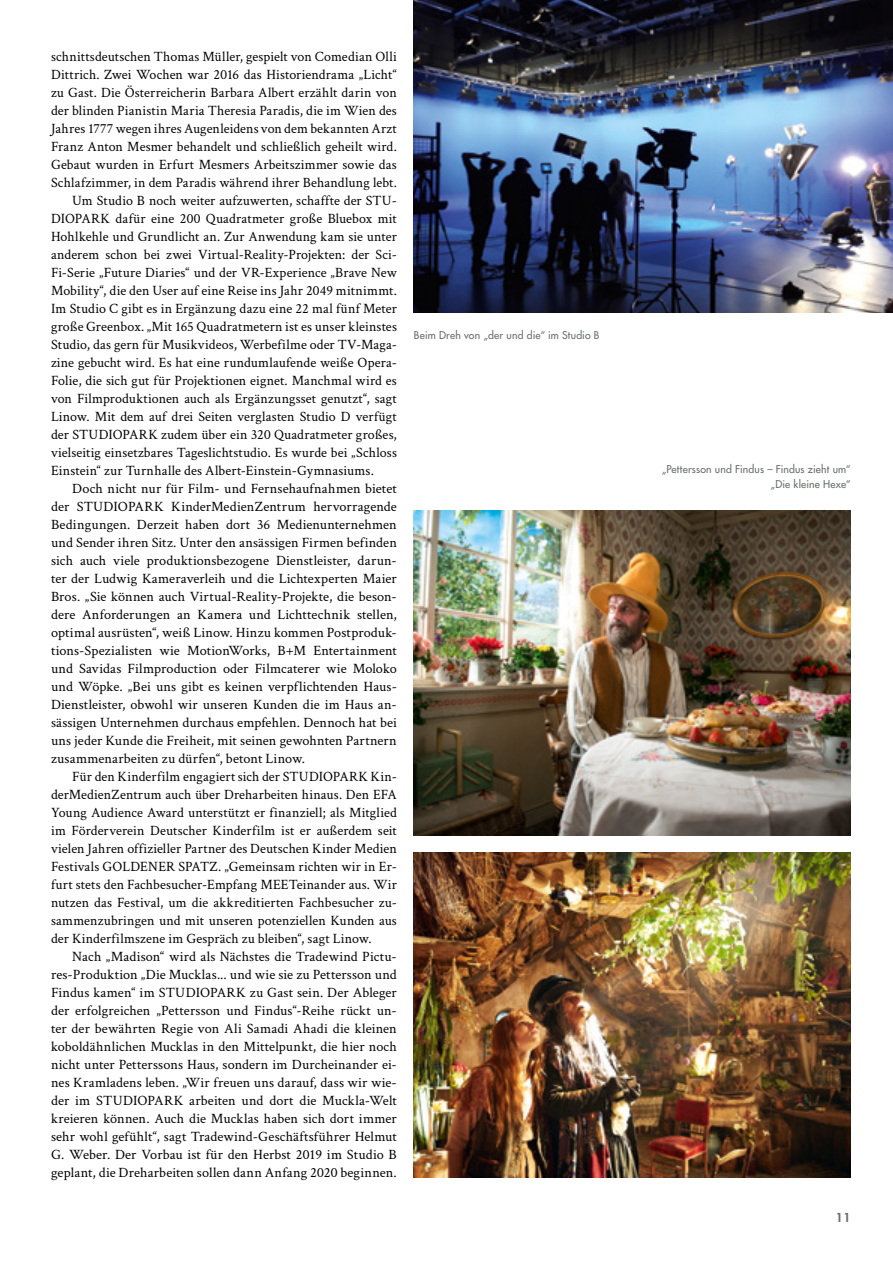
<style>
.page{position:relative;width:893px;height:1263px;background:#fff}
.page>*{position:absolute;margin:0;border:0;box-sizing:border-box;transform-origin:0 0}
.t1{font:14.25px "Crimson Text";letter-spacing:.005em;color:#000}
.t2{font:800 12px "Futura Std";color:#677169}
.t3{font:500 10.5px/15px "Futura Std";letter-spacing:.015em;color:#677169;text-align:right}
</style>
<div class="page">
<img style="left:414px;top:511px;width:436px;height:325px">
<img style="left:414px;top:853px;width:436px;height:325px">
<img style="left:414px;top:0;width:479px;height:313px">
<p class="t1" style="left:51px;top:46px;width:347px">schnittsdeutschen Thomas Müller, gespielt von Comedian Olli</p>
<p class="t1" style="left:51px;top:64px;width:347px">Dittrich. Zwei Wochen war 2016 das Historiendrama „Licht“</p>
<p class="t1" style="left:51px;top:82px;width:347px">zu Gast. Die Österreicherin Barbara Albert erzählt darin von</p>
<p class="t1" style="left:51px;top:100px;width:347px">der blinden Pianistin Maria Theresia Paradis, die im Wien des</p>
<p class="t1" style="left:51px;top:118px;width:347px">Jahres 1777 wegen ihres Augenleidens von dem bekannten Arzt</p>
<p class="t1" style="left:51px;top:136px;width:347px">Franz Anton Mesmer behandelt und schließlich geheilt wird.</p>
<p class="t1" style="left:51px;top:154px;width:347px">Gebaut wurden in Erfurt Mesmers Arbeitszimmer sowie das</p>
<p class="t1" style="left:51px;top:172px;width:347px">Schlafzimmer, in dem Paradis während ihrer Behandlung lebt.</p>
<p class="t1" style="left:72px;top:190px;width:326px">Um Studio B noch weiter aufzuwerten, schaffte der STU-</p>
<p class="t1" style="left:51px;top:208px;width:347px">DIOPARK dafür eine 200 Quadratmeter große Bluebox mit</p>
<p class="t1" style="left:51px;top:226px;width:347px">Hohlkehle und Grundlicht an. Zur Anwendung kam sie unter</p>
<p class="t1" style="left:51px;top:244px;width:347px">anderem schon bei zwei Virtual-Reality-Projekten: der Sci-</p>
<p class="t1" style="left:51px;top:262px;width:347px">Fi-Serie „Future Diaries“ und der VR-Experience „Brave New</p>
<p class="t1" style="left:51px;top:280px;width:347px">Mobility“, die den User auf eine Reise ins Jahr 2049 mitnimmt.</p>
<p class="t1" style="left:51px;top:298px;width:347px">Im Studio C gibt es in Ergänzung dazu eine 22 mal fünf Meter</p>
<p class="t1" style="left:51px;top:316px;width:347px">große Greenbox. „Mit 165 Quadratmetern ist es unser kleinstes</p>
<p class="t1" style="left:51px;top:334px;width:347px">Studio, das gern für Musikvideos, Werbefilme oder TV-Maga-</p>
<p class="t1" style="left:51px;top:352px;width:347px">zine gebucht wird. Es hat eine rundumlaufende weiße Opera-</p>
<p class="t1" style="left:51px;top:370px;width:347px">Folie, die sich gut für Projektionen eignet. Manchmal wird es</p>
<p class="t1" style="left:51px;top:388px;width:347px">von Filmproduktionen auch als Ergänzungsset genutzt“, sagt</p>
<p class="t1" style="left:51px;top:406px;width:347px">Linow. Mit dem auf drei Seiten verglasten Studio D verfügt</p>
<p class="t1" style="left:51px;top:424px;width:347px">der STUDIOPARK zudem über ein 320 Quadratmeter großes,</p>
<p class="t1" style="left:51px;top:442px;width:347px">vielseitig einsetzbares Tageslichtstudio. Es wurde bei „Schloss</p>
<p class="t1" style="left:51px;top:460px;width:324px">Einstein“ zur Turnhalle des Albert-Einstein-Gymnasiums.</p>
<p class="t1" style="left:72px;top:478px;width:326px">Doch nicht nur für Film- und Fernsehaufnahmen bietet</p>
<p class="t1" style="left:51px;top:496px;width:347px">der STUDIOPARK KinderMedienZentrum hervorragende</p>
<p class="t1" style="left:51px;top:514px;width:347px">Bedingungen. Derzeit haben dort 36 Medienunternehmen</p>
<p class="t1" style="left:51px;top:532px;width:347px">und Sender ihren Sitz. Unter den ansässigen Firmen befinden</p>
<p class="t1" style="left:51px;top:550px;width:347px">sich auch viele produktionsbezogene Dienstleister, darun-</p>
<p class="t1" style="left:51px;top:568px;width:347px">ter der Ludwig Kameraverleih und die Lichtexperten Maier</p>
<p class="t1" style="left:51px;top:586px;width:347px">Bros. „Sie können auch Virtual-Reality-Projekte, die beson-</p>
<p class="t1" style="left:51px;top:604px;width:347px">dere Anforderungen an Kamera und Lichttechnik stellen,</p>
<p class="t1" style="left:51px;top:622px;width:347px">optimal ausrüsten“, weiß Linow. Hinzu kommen Postproduk-</p>
<p class="t1" style="left:51px;top:640px;width:347px">tions-Spezialisten wie MotionWorks, B+M Entertainment</p>
<p class="t1" style="left:51px;top:658px;width:347px">und Savidas Filmproduction oder Filmcaterer wie Moloko</p>
<p class="t1" style="left:51px;top:676px;width:347px">und Wöpke. „Bei uns gibt es keinen verpflichtenden Haus-</p>
<p class="t1" style="left:51px;top:694px;width:347px">Dienstleister, obwohl wir unseren Kunden die im Haus an-</p>
<p class="t1" style="left:51px;top:712px;width:347px">sässigen Unternehmen durchaus empfehlen. Dennoch hat bei</p>
<p class="t1" style="left:51px;top:730px;width:347px">uns jeder Kunde die Freiheit, mit seinen gewohnten Partnern</p>
<p class="t1" style="left:51px;top:748px;width:255px">zusammenarbeiten zu dürfen“, betont Linow.</p>
<p class="t1" style="left:72px;top:766px;width:326px">Für den Kinderfilm engagiert sich der STUDIOPARK Kin-</p>
<p class="t1" style="left:51px;top:784px;width:347px">derMedienZentrum auch über Dreharbeiten hinaus. Den EFA</p>
<p class="t1" style="left:51px;top:802px;width:347px">Young Audience Award unterstützt er finanziell; als Mitglied</p>
<p class="t1" style="left:51px;top:820px;width:347px">im Förderverein Deutscher Kinderfilm ist er außerdem seit</p>
<p class="t1" style="left:51px;top:838px;width:347px">vielen Jahren offizieller Partner des Deutschen Kinder Medien</p>
<p class="t1" style="left:51px;top:856px;width:347px">Festivals GOLDENER SPATZ. „Gemeinsam richten wir in Er-</p>
<p class="t1" style="left:51px;top:874px;width:347px">furt stets den Fachbesucher-Empfang MEETeinander aus. Wir</p>
<p class="t1" style="left:51px;top:892px;width:347px">nutzen das Festival, um die akkreditierten Fachbesucher zu-</p>
<p class="t1" style="left:51px;top:910px;width:347px">sammenzubringen und mit unseren potenziellen Kunden aus</p>
<p class="t1" style="left:51px;top:928px;width:322px">der Kinderfilmszene im Gespräch zu bleiben“, sagt Linow.</p>
<p class="t1" style="left:72px;top:946px;width:326px">Nach „Madison“ wird als Nächstes die Tradewind Pictu-</p>
<p class="t1" style="left:51px;top:964px;width:347px">res-Produktion „Die Mucklas... und wie sie zu Pettersson und</p>
<p class="t1" style="left:51px;top:982px;width:347px">Findus kamen“ im STUDIOPARK zu Gast sein. Der Ableger</p>
<p class="t1" style="left:51px;top:1000px;width:347px">der erfolgreichen „Pettersson und Findus“-Reihe rückt un-</p>
<p class="t1" style="left:51px;top:1018px;width:347px">ter der bewährten Regie von Ali Samadi Ahadi die kleinen</p>
<p class="t1" style="left:51px;top:1036px;width:347px">koboldähnlichen Mucklas in den Mittelpunkt, die hier noch</p>
<p class="t1" style="left:51px;top:1054px;width:347px">nicht unter Petterssons Haus, sondern im Durcheinander ei-</p>
<p class="t1" style="left:51px;top:1072px;width:347px">nes Kramladens leben. „Wir freuen uns darauf, dass wir wie-</p>
<p class="t1" style="left:51px;top:1090px;width:347px">der im STUDIOPARK arbeiten und dort die Muckla-Welt</p>
<p class="t1" style="left:51px;top:1108px;width:347px">kreieren können. Auch die Mucklas haben sich dort immer</p>
<p class="t1" style="left:51px;top:1126px;width:347px">sehr wohl gefühlt“, sagt Tradewind-Geschäftsführer Helmut</p>
<p class="t1" style="left:51px;top:1144px;width:347px">G. Weber. Der Vorbau ist für den Herbst 2019 im Studio B</p>
<p class="t1" style="left:51px;top:1162px;width:347px">geplant, die Dreharbeiten sollen dann Anfang 2020 beginnen.</p>
<p class="t3" style="left:414px;top:328px;width:187px">Beim Dreh von „der und die“ im Studio B</p>
<p class="t3" style="left:662px;top:462px;width:190px">„Pettersson und Findus – Findus zieht um“ „Die kleine Hexe“</p>
<p class="t2" style="left:836px;top:1210px;width:16px">11</p>
</div>
